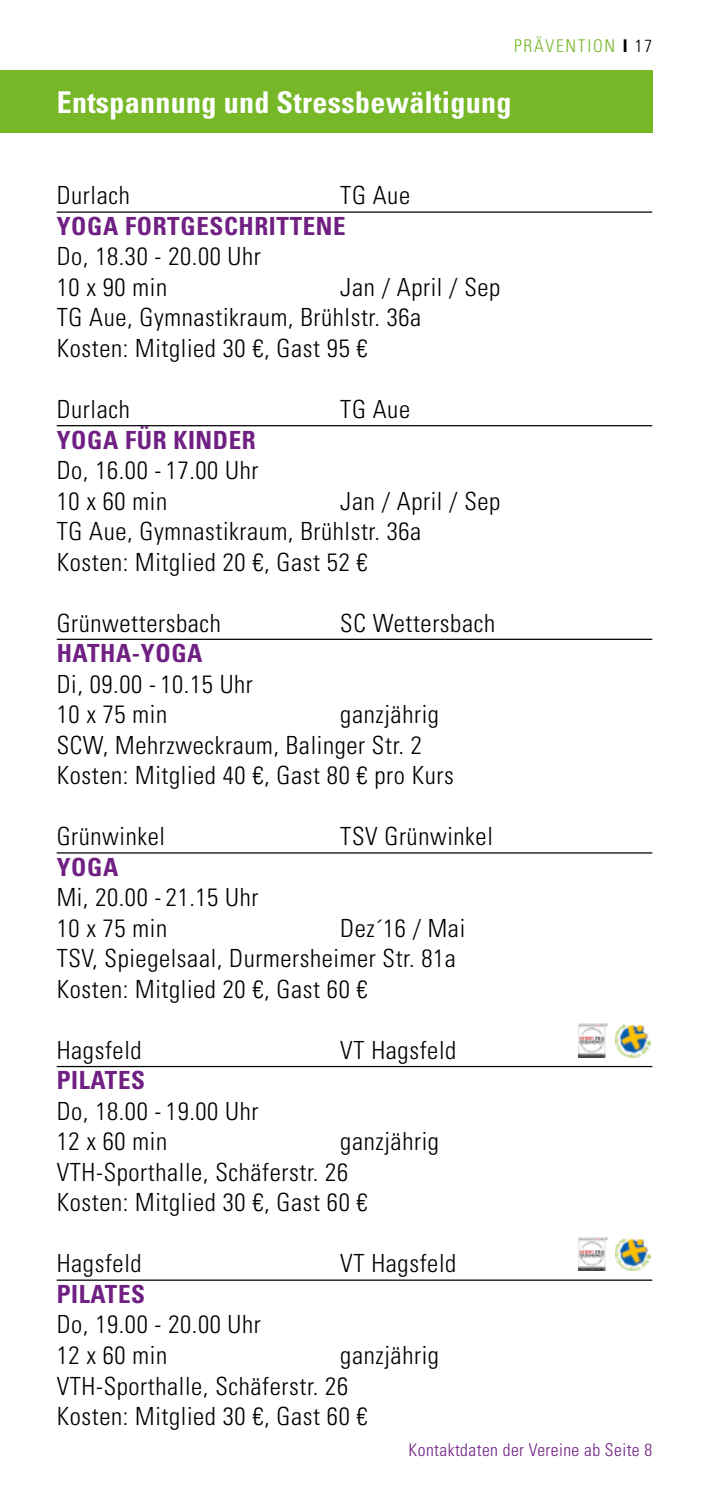
<style>
.page{position:relative;width:709px;height:1489px;background:#fff}
.page>*{position:absolute;margin:0;border:0;box-sizing:border-box;transform-origin:0 0}
.t1{font:700 condensed 30px "Univers LT";letter-spacing:.01em;color:#fff}
.t2{font:300 condensed 25px/30.5px "Univers LT";letter-spacing:.025em;color:#000}
.t3{font:700 condensed 25px "Univers LT";letter-spacing:.025em;color:#6f2082}
.t4{font:300 condensed 17.5px "Univers LT";letter-spacing:.025em;color:#6f2082}
.t5{font:300 condensed 17.5px "Univers LT";letter-spacing:.1em;color:#76b828}
.s1{font-weight:700;color:#000}
.s2{color:#000}
</style>
<div class="page">
<div style="left:0;top:71px;width:652px;height:62px;background:#76b828"></div>
<hr style="left:57px;top:638px;width:595px;height:2px;background:#000">
<hr style="left:57px;top:1065px;width:595px;height:2px;background:#000">
<img style="left:615px;top:1024px;width:35px;height:33px">
<img style="left:578px;top:1023px;width:30px;height:34px">
<hr style="left:57px;top:1279px;width:595px;height:1px;background:#000">
<img style="left:615px;top:1238px;width:35px;height:32px">
<img style="left:578px;top:1237px;width:30px;height:33px">
<hr style="left:57px;top:211px;width:595px;height:2px;background:#000">
<hr style="left:57px;top:425px;width:595px;height:1px;background:#000">
<hr style="left:57px;top:852px;width:595px;height:1px;background:#000">
<p class="t5" style="left:514px;top:35px;width:140px">Präventi on <span class="s1">I</span> <span class="s2">17</span></p>
<p class="t1" style="left:57px;top:84px;width:456px">ENTSPANNUNG UND STRESSBEWÄLTIGUNG</p>
<p class="t2" style="left:57px;top:180px;width:75px">Durlach</p>
<p class="t2" style="left:340px;top:180px;width:71px">TG Aue</p>
<p class="t3" style="left:57px;top:211px;width:288px">YOGA FORTGESCHRITTENE</p>
<p class="t2" style="left:57px;top:241px;width:206px">Do, 18.30 - 20.00 Uhr<br>10 x 90 min</p>
<p class="t2" style="left:57px;top:272px;width:445px;text-indent:283px">Jan / April / Sep<br>TG Aue, Gymnastikraum, Brühlstr. 36a<br>Kosten: Mitglied 30 €, Gast 95 €</p>
<p class="t2" style="left:57px;top:394px;width:75px">Durlach</p>
<p class="t2" style="left:340px;top:394px;width:71px">TG Aue</p>
<p class="t3" style="left:57px;top:424px;width:201px">YOGA FÜR KINDER</p>
<p class="t2" style="left:57px;top:455px;width:203px">Do, 16.00 - 17.00 Uhr<br>10 x 60 min</p>
<p class="t2" style="left:57px;top:485px;width:445px;text-indent:283px">Jan / April / Sep<br>TG Aue, Gymnastikraum, Brühlstr. 36a<br>Kosten: Mitglied 20 €, Gast 52 €</p>
<p class="t2" style="left:57px;top:607px;width:166px">Grünwettersbach</p>
<p class="t2" style="left:340px;top:607px;width:156px">SC Wettersbach</p>
<p class="t3" style="left:57px;top:638px;width:147px">HATHA-YOGA</p>
<p class="t2" style="left:57px;top:668px;width:198px">Di, 09.00 - 10.15 Uhr<br>10 x 75 min</p>
<p class="t2" style="left:57px;top:699px;width:399px;text-indent:283px">ganzjährig<br>SCW, Mehrzweckraum, Balinger Str. 2<br>Kosten: Mitglied 40 €, Gast 80 € pro Kurs</p>
<p class="t2" style="left:57px;top:821px;width:110px">Grünwinkel</p>
<p class="t2" style="left:340px;top:821px;width:154px">TSV Grünwinkel</p>
<p class="t3" style="left:57px;top:851px;width:63px">YOGA</p>
<p class="t2" style="left:57px;top:882px;width:203px">Mi, 20.00 - 21.15 Uhr<br>10 x 75 min</p>
<p class="t2" style="left:57px;top:912px;width:410px;text-indent:283px">Dez´16 / Mai<br>TSV, Spiegelsaal, Durmersheimer Str. 81a<br>Kosten: Mitglied 20 €, Gast 60 €</p>
<p class="t2" style="left:57px;top:1034px;width:86px">Hagsfeld</p>
<p class="t2" style="left:340px;top:1034px;width:117px">VT Hagsfeld</p>
<p class="t3" style="left:57px;top:1065px;width:75px">PILATES</p>
<p class="t2" style="left:57px;top:1095px;width:203px">Do, 18.00 - 19.00 Uhr<br>12 x 60 min</p>
<p class="t2" style="left:57px;top:1126px;width:384px;text-indent:283px">ganzjährig<br>VTH-Sporthalle, Schäferstr. 26<br>Kosten: Mitglied 30 €, Gast 60 €</p>
<p class="t2" style="left:57px;top:1248px;width:86px">Hagsfeld</p>
<p class="t2" style="left:340px;top:1248px;width:117px">VT Hagsfeld</p>
<p class="t3" style="left:57px;top:1278px;width:75px">PILATES</p>
<p class="t2" style="left:57px;top:1309px;width:206px">Do, 19.00 - 20.00 Uhr<br>12 x 60 min</p>
<p class="t2" style="left:57px;top:1339px;width:384px;text-indent:283px">ganzjährig<br>VTH-Sporthalle, Schäferstr. 26<br>Kosten: Mitglied 30 €, Gast 60 €</p>
<p class="t4" style="left:408px;top:1438px;width:245px">Kontaktdaten der Vereine ab Seite 8</p>
</div>
